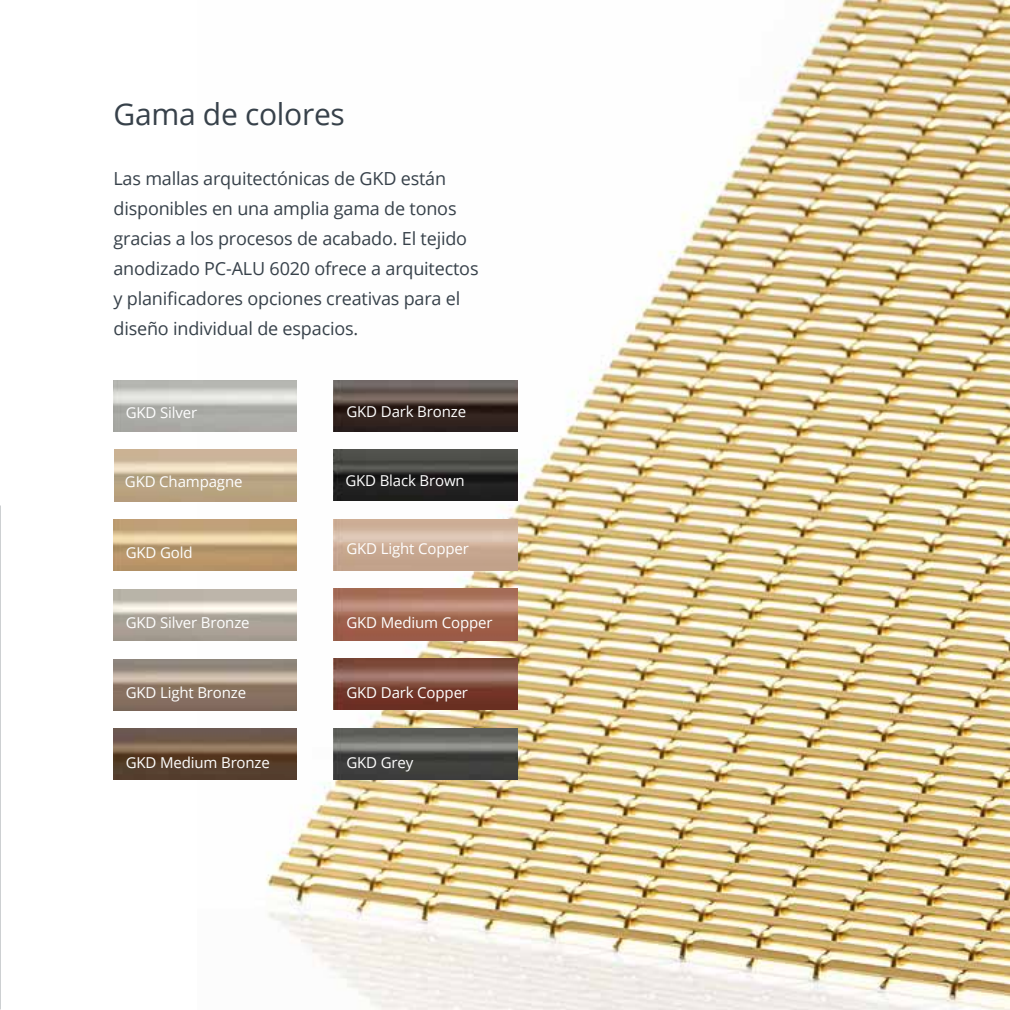
<style>
.page{position:relative;width:1010px;height:1010px;background:#fff}
.page>*{position:absolute;margin:0;border:0;box-sizing:border-box;transform-origin:0 0}
.t1{font:30px "Open Sans";letter-spacing:-.01em;color:#37414a}
.t2{font:18px/30px "Open Sans";letter-spacing:-.01em;color:#37414a}
.t3{font:15px "Open Sans";letter-spacing:-.01em;color:#fff}
</style>
<div class="page">
<img style="left:197px;top:0;width:812px;height:1009px">
<img style="left:114px;top:380px;width:182px;height:51px">
<img style="left:114px;top:589px;width:182px;height:51px">
<img style="left:114px;top:659px;width:182px;height:51px">
<img style="left:114px;top:728px;width:182px;height:51px">
<img style="left:114px;top:519px;width:182px;height:51px">
<img style="left:114px;top:449px;width:183px;height:52px">
<img style="left:333px;top:380px;width:184px;height:51px">
<img style="left:333px;top:588px;width:184px;height:52px">
<img style="left:333px;top:658px;width:184px;height:51px">
<img style="left:333px;top:728px;width:184px;height:51px">
<img style="left:333px;top:519px;width:184px;height:51px">
<img style="left:333px;top:449px;width:184px;height:51px">
<h1 class="t1" style="left:113px;top:94px;width:233px">Gama de colores</h1>
<p class="t2" style="left:113px;top:163px;width:366px">Las mallas arquitectónicas de GKD están disponibles en una amplia gama de tonos gracias a los procesos de acabado. El tejido anodizado PC-ALU 6020 ofrece a arquitectos y planificadores opciones creativas para el diseño individual de espacios.</p>
<p class="t3" style="left:126px;top:402px;width:73px">GKD Silver</p>
<p class="t3" style="left:346px;top:401px;width:121px">GKD Dark Bronze</p>
<p class="t3" style="left:125px;top:471px;width:119px">GKD Champagne</p>
<p class="t3" style="left:345px;top:470px;width:121px">GKD Black Brown</p>
<p class="t3" style="left:126px;top:542px;width:68px">GKD Gold</p>
<p class="t3" style="left:346px;top:538px;width:124px">GKD Light Copper</p>
<p class="t3" style="left:126px;top:611px;width:125px">GKD Silver Bronze</p>
<p class="t3" style="left:346px;top:611px;width:148px">GKD Medium Copper</p>
<p class="t3" style="left:126px;top:681px;width:122px">GKD Light Bronze</p>
<p class="t3" style="left:346px;top:681px;width:123px">GKD Dark Copper</p>
<p class="t3" style="left:126px;top:751px;width:146px">GKD Medium Bronze</p>
<p class="t3" style="left:346px;top:751px;width:68px">GKD Grey</p>
</div>
